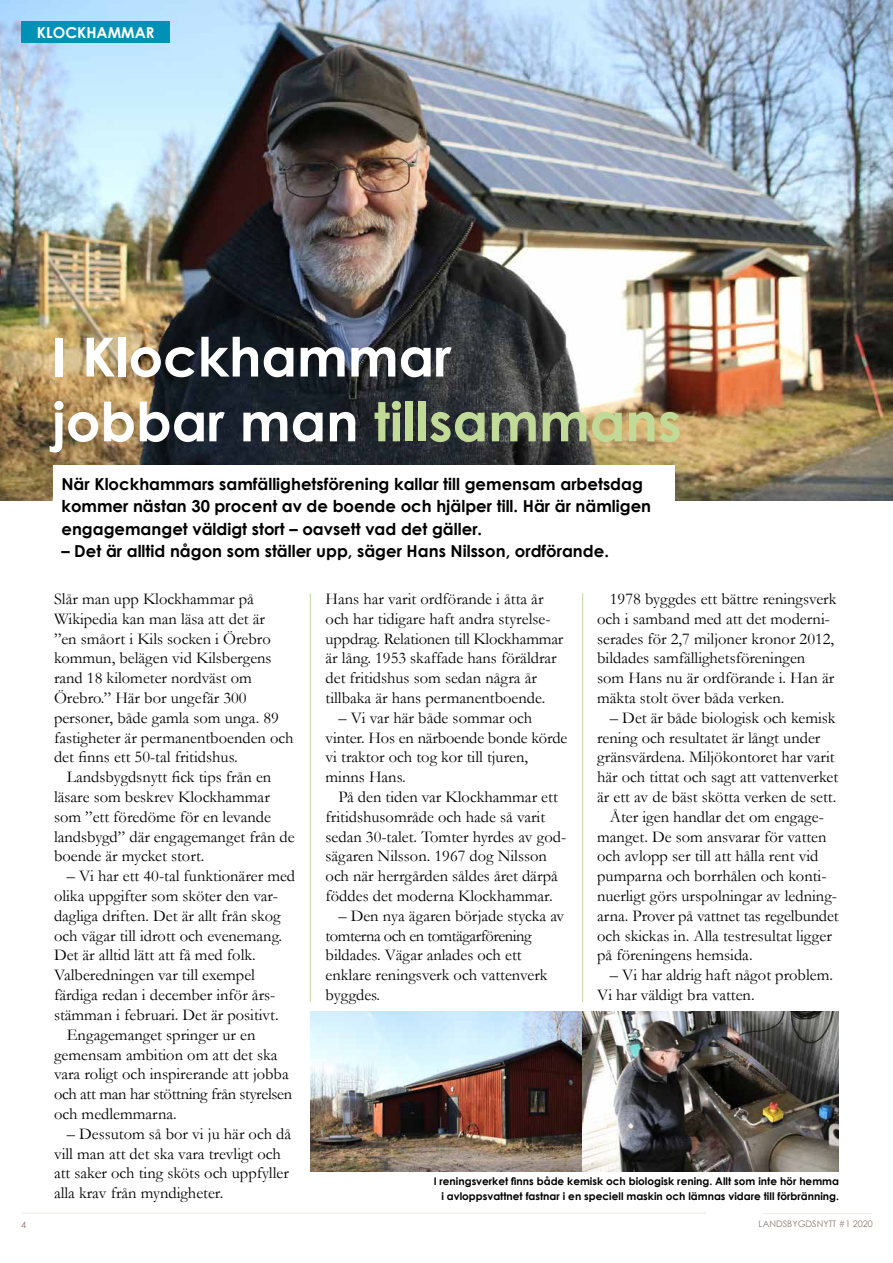
<style>
.page{position:relative;width:893px;height:1263px;background:#fff}
.page>*{position:absolute;margin:0;border:0;box-sizing:border-box;transform-origin:0 0}
.t1{font:700 54px/64.8px "Century Gothic";color:#fff}
.t2{font:16.5px/19.8px "Garamond";color:#000}
.t3{font:700 16.5px/22.5px "Century Gothic";color:#000}
.t4{font:700 15px "Century Gothic";color:#fff}
.t5{font:700 10.5px "Century Gothic";color:#000}
.t6{font:9px "Century Gothic";color:#887c77}
.s1{color:#c1da98}
</style>
<div class="page">
<img style="left:0;top:0;width:893px;height:501px">
<div style="left:53px;top:466px;width:622px;height:103px;background:#fff"></div>
<hr style="left:762px;top:1213px;width:110px;height:1px;background:#eceae6">
<hr style="left:22px;top:1213px;width:684px;height:1px;background:#eceae6">
<hr style="left:310px;top:593px;width:1px;height:409px;background:#c1da98">
<hr style="left:582px;top:593px;width:1px;height:409px;background:#c1da98">
<div style="left:21px;top:21px;width:149px;height:22px;background:#0092b6"></div>
<img style="left:311px;top:1011px;width:528px;height:160px">
<p class="t4" style="left:37px;top:23px;width:119px">KLOCKHAMMAR</p>
<h1 class="t1" style="left:52px;top:323px;width:631px">I Klockhammar<br>jobbar man <span class="s1">tillsammans</span></h1>
<p class="t3" style="left:61px;top:472px;width:591px">När Klockhammars samfällighetsförening kallar till gemensam arbetsdag kommer nästan 30 procent av de boende och hjälper till. Här är nämligen engagemanget väldigt stort – oavsett vad det gäller.</p>
<h4 class="t3" style="left:61px;top:539px;width:549px">– Det är alltid någon som ställer upp, säger Hans Nilsson, ordförande.</h4>
<p class="t2" style="left:54px;top:589px;width:219px">Slår man upp Klockhammar på<br>Wikipedia kan man läsa att det är ”en småort i Kils socken i Örebro kommun, belägen vid Kilsbergens</p>
<p class="t2" style="left:54px;top:668px;width:200px">rand 18 kilometer nordväst om</p>
<p class="t2" style="left:54px;top:688px;width:194px">Örebro.” Här bor ungefär 300</p>
<p class="t2" style="left:54px;top:707px;width:226px">personer, både gamla som unga. 89</p>
<p class="t2" style="left:54px;top:727px;width:241px">fastigheter är permanentboenden och</p>
<p class="t2" style="left:67px;top:747px;width:206px;text-indent:-13px">det finns ett 50-tal fritidshus.<br>Landsbygdsnytt fick tips från en</p>
<p class="t2" style="left:54px;top:787px;width:242px">läsare som beskrev Klockhammar som ”ett föredöme för en levande landsbygd” där engagemanget från de boende är mycket stort.</p>
<p class="t2" style="left:54px;top:866px;width:243px;text-indent:13px">– Vi har ett 40-tal funktionärer med olika uppgifter som sköter den var&shy;dagliga driften. Det är allt från skog och vägar till idrott och evenemang.<br>Det är alltid lätt att få med folk.<br>Valberedningen var till exempel färdiga redan i december inför års&shy;stämman i februari. Det är positivt.</p>
<p class="t2" style="left:54px;top:1024px;width:240px;text-indent:13px">Engagemanget springer ur en gemensam ambition om att det ska vara roligt och inspirerande att jobba och att man har stöttning från styrelsen och medlemmarna.</p>
<p class="t2" style="left:54px;top:1123px;width:239px;text-indent:13px">– Dessutom så bor vi ju här och då vill man att det ska vara trevligt och att saker och ting sköts och uppfyller alla krav från myndigheter.</p>
<p class="t2" style="left:610px;top:589px;width:228px">1978 byggdes ett bättre reningsverk</p>
<p class="t2" style="left:597px;top:608px;width:234px">och i samband med att det moderni-</p>
<p class="t2" style="left:597px;top:628px;width:239px">serades för 2,7 miljoner kronor 2012,</p>
<p class="t2" style="left:597px;top:648px;width:239px">bildades samfällighetsföreningen som Hans nu är ordförande i. Han är mäkta stolt över båda verken.</p>
<p class="t2" style="left:597px;top:707px;width:243px;text-indent:13px">– Det är både biologisk och kemisk rening och resultatet är långt under gränsvärdena. Miljökontoret har varit här och tittat och sagt att vattenverket är ett av de bäst skötta verken de sett.</p>
<p class="t2" style="left:597px;top:806px;width:243px;text-indent:13px">Åter igen handlar det om engage&shy;manget. De som ansvarar för vatten och avlopp ser till att hålla rent vid pumparna och borrhålen och konti&shy;nuerligt görs urspolningar av ledning&shy;arna. Prover på vattnet tas regelbundet och skickas in. Alla testresultat ligger på föreningens hemsida.</p>
<p class="t2" style="left:597px;top:965px;width:237px;text-indent:13px">– Vi har aldrig haft något problem.<br>Vi har väldigt bra vatten.</p>
<p class="t2" style="left:326px;top:589px;width:239px">Hans har varit ordförande i åtta år och har tidigare haft andra styrelse&shy;uppdrag. Relationen till Klockhammar är lång. 1953 skaffade hans föräldrar det fritidshus som sedan några år tillbaka är hans permanentboende.</p>
<p class="t2" style="left:326px;top:707px;width:243px;text-indent:13px">– Vi var här både sommar och vinter. Hos en närboende bonde körde vi traktor och tog kor till tjuren, minns Hans.</p>
<p class="t2" style="left:326px;top:787px;width:242px;text-indent:13px">På den tiden var Klockhammar ett fritidshusområde och hade så varit sedan 30-talet. Tomter hyrdes av god&shy;sägaren Nilsson. 1967 dog Nilsson och när herrgården såldes året därpå föddes det moderna Klockhammar.</p>
<p class="t2" style="left:326px;top:905px;width:240px;text-indent:13px">– Den nya ägaren började stycka av tomterna och en tomtägarförening bildades. Vägar anlades och ett enklare reningsverk och vattenverk byggdes.</p>
<p class="t5" style="left:434px;top:1175px;width:407px">I reningsverket finns både kemisk och biologisk rening. Allt som inte hör hemma</p>
<p class="t5" style="left:441px;top:1190px;width:399px">i avloppsvattnet fastnar i en speciell maskin och lämnas vidare till förbränning.</p>
<p class="t6" style="left:21px;top:1219px;width:6px">4</p>
<p class="t6" style="left:759px;top:1218px;width:116px">LANDSBYGDSNYTT #1 2020</p>
</div>
